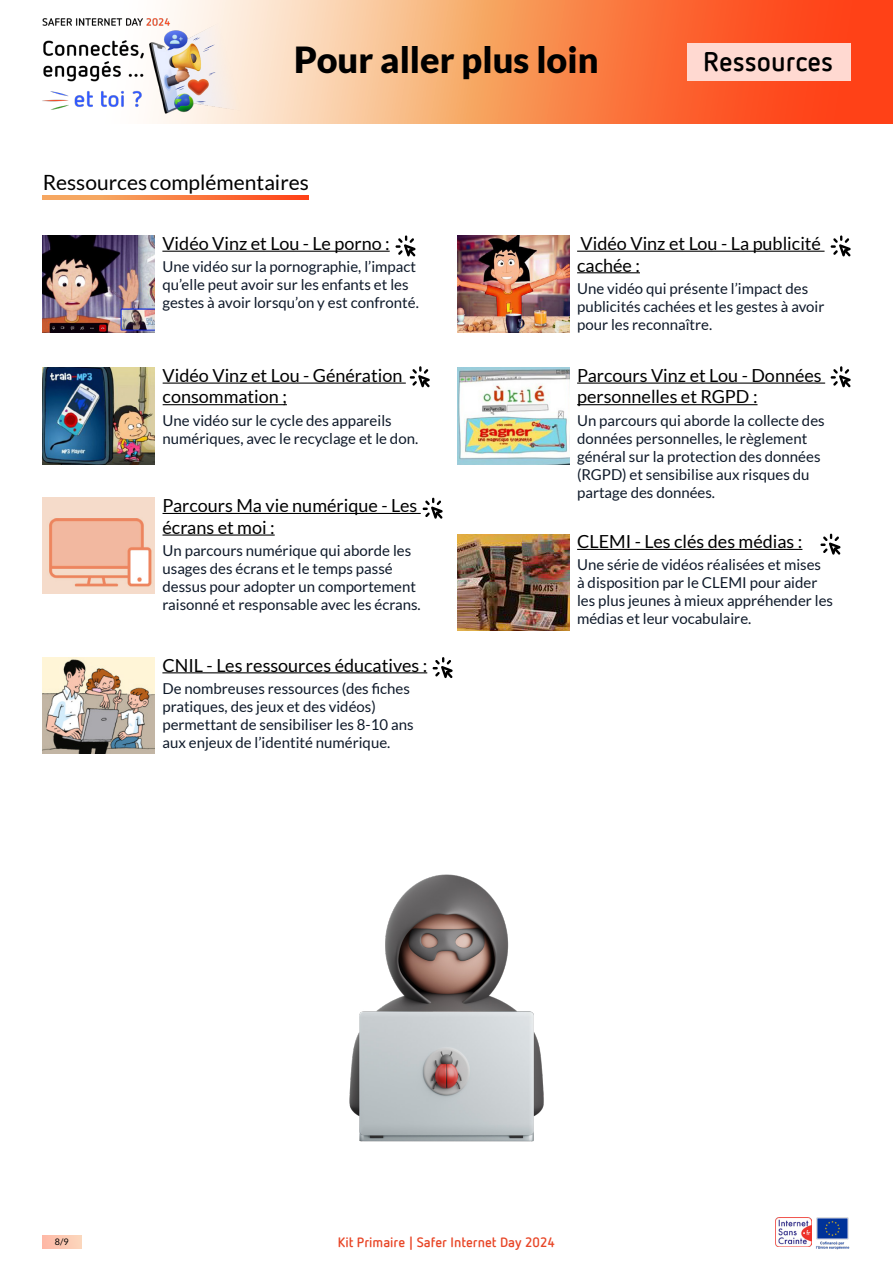
<style>
.page{position:relative;width:893px;height:1263px;background:#fff}
.page>*{position:absolute;margin:0;border:0;box-sizing:border-box;transform-origin:0 0}
.t1{font:900 36px "Lato";color:#000}
.t2{font:700 27px "ffnetto";color:#000}
.t3{font:21px "Lato";color:#000}
.t4{font:18px/21.6px "Lato";color:#000}
.t5{font:15px/18px "Lato";color:#0e1929}
.t6{font:700 13.5px "ffnetto";color:#e84627}
.t7{font:9px "Lato";color:#000}
</style>
<div class="page">
<svg style="left:43px;top:1235px;width:38px;height:13px"></svg>
<img style="left:816px;top:1217px;width:34px;height:33px">
<img style="left:775px;top:1217px;width:36px;height:29px">
<svg style="left:42px;top:195px;width:267px;height:5px"></svg>
<hr style="left:162px;top:251px;width:228px;height:1px;background:#000">
<img style="left:42px;top:235px;width:113px;height:97px">
<svg style="left:395px;top:235px;width:20px;height:22px"></svg>
<hr style="left:577px;top:251px;width:247px;height:1px;background:#000">
<hr style="left:577px;top:272px;width:63px;height:1px;background:#000">
<img style="left:457px;top:235px;width:112px;height:97px">
<svg style="left:831px;top:366px;width:20px;height:21px"></svg>
<hr style="left:163px;top:383px;width:243px;height:1px;background:#000">
<hr style="left:163px;top:404px;width:124px;height:1px;background:#000">
<img style="left:43px;top:367px;width:112px;height:97px">
<svg style="left:410px;top:366px;width:20px;height:21px"></svg>
<hr style="left:577px;top:383px;width:248px;height:1px;background:#000">
<hr style="left:577px;top:404px;width:180px;height:1px;background:#000">
<img style="left:457px;top:367px;width:112px;height:97px">
<svg style="left:820px;top:534px;width:20px;height:21px"></svg>
<hr style="left:163px;top:513px;width:258px;height:1px;background:#000">
<hr style="left:163px;top:534px;width:112px;height:2px;background:#000">
<img style="left:43px;top:498px;width:112px;height:96px">
<svg style="left:423px;top:498px;width:20px;height:21px"></svg>
<hr style="left:577px;top:549px;width:225px;height:1px;background:#000">
<img style="left:457px;top:534px;width:112px;height:96px">
<svg style="left:831px;top:235px;width:20px;height:22px"></svg>
<hr style="left:162px;top:672px;width:265px;height:1px;background:#000">
<img style="left:42px;top:657px;width:113px;height:97px">
<svg style="left:433px;top:657px;width:20px;height:21px"></svg>
<img style="left:349px;top:874px;width:195px;height:268px">
<svg style="left:240px;top:0;width:653px;height:124px;background:#fa9160"></svg>
<img style="left:42px;top:0;width:198px;height:124px">
<div style="left:687px;top:43px;width:163px;height:37px;background:#ffd9d1"></div>
<h1 class="t1" style="left:294px;top:39px;width:306px">Pour aller plus loin</h1>
<h2 class="t2" style="left:703px;top:44px;width:132px">Ressources</h2>
<h3 class="t3" style="left:43px;top:170px;width:268px">Ressources complémentaires</h3>
<p class="t4" style="left:162px;top:232px;width:229px">Vidéo Vinz et Lou - Le porno :</p>
<p class="t5" style="left:162px;top:258px;width:258px">Une vidéo sur la pornographie, l’impact qu’elle peut avoir sur les enfants et les gestes à avoir lorsqu’on y est confronté.</p>
<p class="t4" style="left:163px;top:364px;width:241px">Vidéo Vinz et Lou - Génération consommation ;</p>
<p class="t5" style="left:163px;top:411px;width:257px">Une vidéo sur le cycle des appareils numériques, avec le recyclage et le don.</p>
<p class="t4" style="left:163px;top:495px;width:256px">Parcours Ma vie numérique - Les écrans et moi :</p>
<p class="t5" style="left:163px;top:541px;width:260px">Un parcours numérique qui aborde les usages des écrans et le temps passé dessus pour adopter un comportement raisonné et responsable avec les écrans.</p>
<p class="t4" style="left:162px;top:654px;width:266px">CNIL - Les ressources éducatives :</p>
<p class="t5" style="left:162px;top:679px;width:253px">De nombreuses ressources (des fiches pratiques, des jeux et des vidéos) permettant de sensibiliser les 8-10 ans aux enjeux de l’identité numérique.</p>
<p class="t4" style="left:577px;top:232px;width:245px">Vidéo Vinz et Lou - La publicité cachée :</p>
<p class="t5" style="left:577px;top:279px;width:249px">Une vidéo qui présente l’impact des publicités cachées et les gestes à avoir pour les reconnaître.</p>
<p class="t4" style="left:577px;top:364px;width:246px">Parcours Vinz et Lou - Données personnelles et RGPD :</p>
<p class="t5" style="left:577px;top:411px;width:249px">Un parcours qui aborde la collecte des données personnelles, le règlement général sur la protection des données (RGPD) et sensibilise aux risques du partage des données.</p>
<p class="t4" style="left:577px;top:531px;width:227px">CLEMI - Les clés des médias :</p>
<p class="t5" style="left:577px;top:556px;width:257px">Une série de vidéos réalisées et mises<br>à disposition par le CLEMI pour aider les plus jeunes à mieux appréhender les médias et leur vocabulaire.</p>
<p class="t7" style="left:55px;top:1237px;width:15px">8/9</p>
<p class="t6" style="left:338px;top:1233px;width:219px">Kit Primaire | Safer Internet Day 2024</p>
</div>
